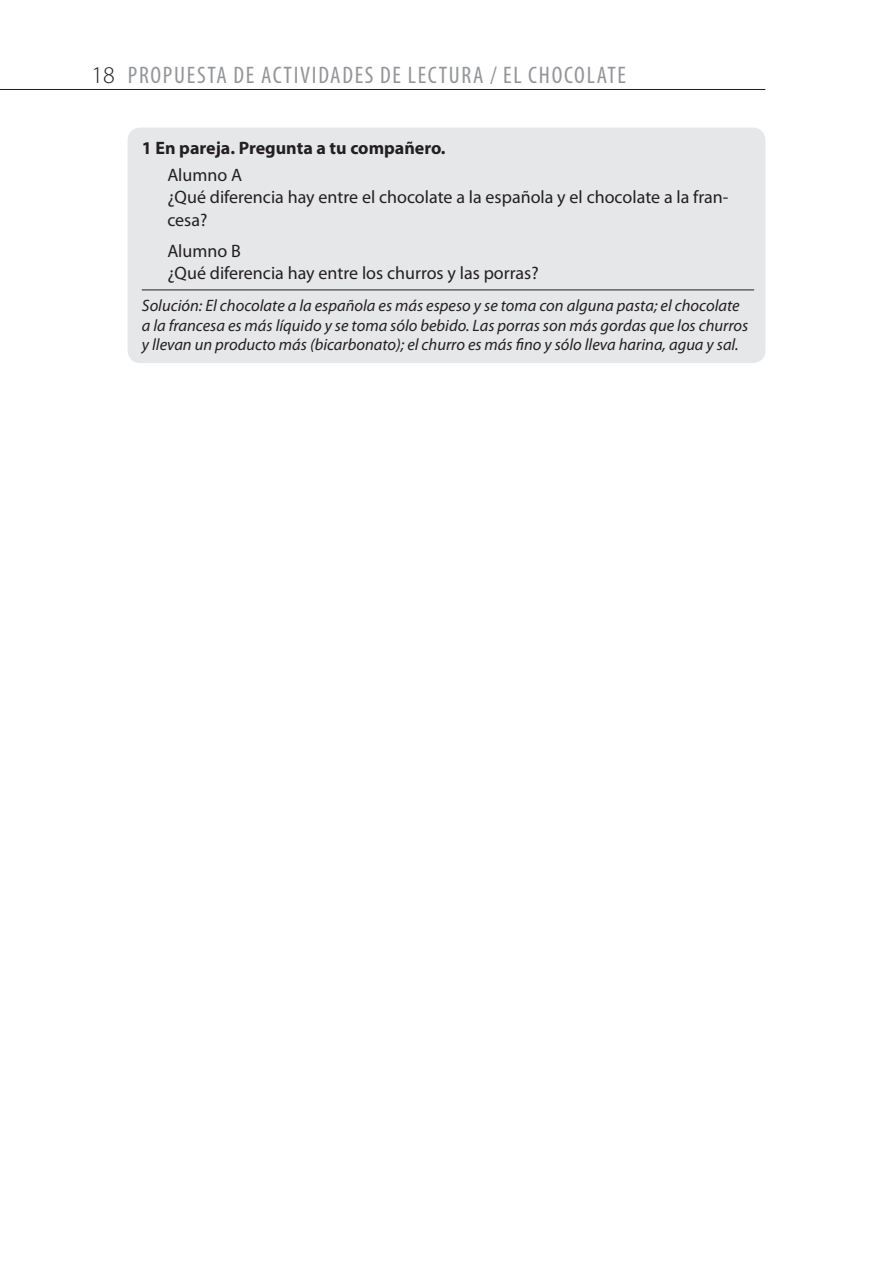
<style>
.page{position:relative;width:893px;height:1263px;background:#fff}
.page>*{position:absolute;margin:0;border:0;box-sizing:border-box;transform-origin:0 0}
.t1{font:condensed 24px "Myriad Pro";letter-spacing:.07em;color:#939598}
.t2{font:18px/22.5px "Myriad Pro";color:#231f20}
.t3{font:700 18px/26.7px "Myriad Pro";color:#231f20}
.t4{font:italic 16.5px/19.5px "Myriad Pro";color:#231f20}
.s1{font-weight:300;font-stretch:normal;color:#231f20}
.s2{font-weight:400}
</style>
<div class="page">
<hr style="left:0;top:89px;width:765px;height:1px;background:#231f20">
<div style="left:128px;top:128px;width:637px;height:235px;background:#e6e7e9;border-radius:13px"></div>
<hr style="left:142px;top:290px;width:612px;height:1px;background:#231f20">
<p class="t1" style="left:91px;top:60px;width:472px"><span class="s1">18</span> PROPUESTA DE ACTIVIDADES DE LECTURA / EL CHOCOLATE</p>
<p class="t3" style="left:167px;top:134px;width:280px;text-indent:-26px">1 En pareja. Pregunta a tu compañero.<br><span class="s2">Alumno A</span></p>
<p class="t2" style="left:167px;top:185px;width:563px">¿Qué diferencia hay entre el chocolate a la española y el chocolate a la fran&shy;cesa?</p>
<p class="t2" style="left:167px;top:239px;width:373px">Alumno B<br>¿Qué diferencia hay entre los churros y las porras?</p>
<p class="t4" style="left:142px;top:296px;width:608px">Solución: El chocolate a la española es más espeso y se toma con alguna pasta; el chocolate a la francesa es más líquido y se toma sólo bebido. Las porras son más gordas que los churros y llevan un producto más (bicarbonato); el churro es más fino y sólo lleva harina, agua y sal.</p>
</div>
